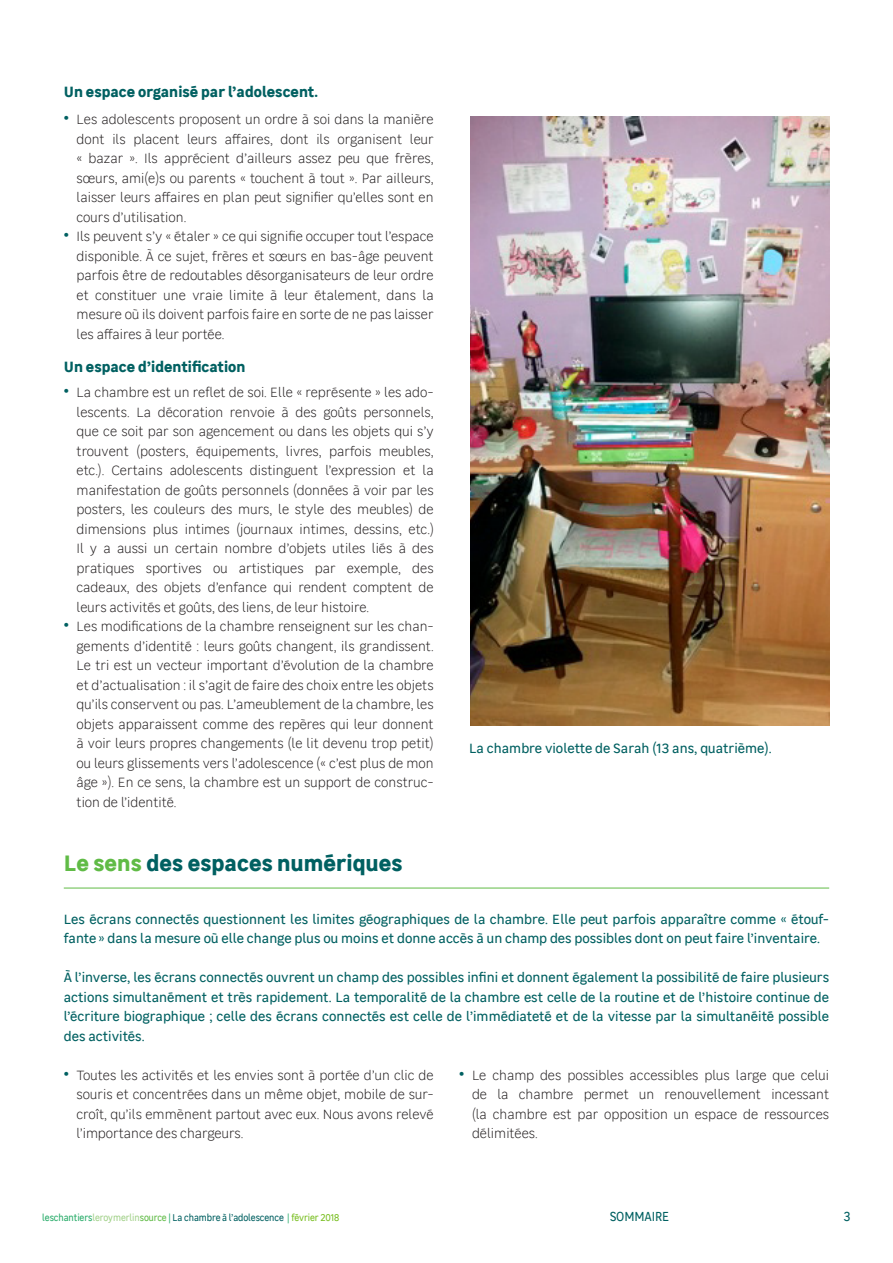
<style>
.page{position:relative;width:893px;height:1263px;background:#fff}
.page>*{position:absolute;margin:0;border:0;box-sizing:border-box;transform-origin:0 0}
.t1{font:700 22.5px "Leroy Merlin Sans";color:#006061}
.t2{font:700 15px "Leroy Merlin Sans";color:#006061}
.t3{font:300 13.5px/19.5px "Leroy Merlin Sans";color:#231f20;text-align:justify}
.t4{font:13.5px/19.5px "Leroy Merlin Sans";color:#006061}
.t5{font:13.2px "Leroy Merlin Sans";color:#006061;scale:.91 1}
.t6{font:9.9px "Leroy Merlin Sans";letter-spacing:-.01em;color:#006061;scale:.91 1}
.s1{font-weight:700;font-size:18px;color:#006061}
.s2{color:#60bb46}
.s3{color:#26ab68}
.s4{color:#a2d18a}
.s5{color:#78be20}
</style>
<div class="page">
<hr style="left:64px;top:888px;width:765px;height:1px;background:#60bb46">
<img style="left:470px;top:116px;width:359px;height:610px">
<p class="t2" style="left:64px;top:80px;width:256px">Un espace organisé par l’adolescent.</p>
<p class="t3" style="left:77px;top:109px;width:359px;text-indent:-13px"><span class="s1">•</span> Les adolescents proposent un ordre à soi dans la manière dont ils placent leurs affaires, dont ils organisent leur « bazar ». Ils apprécient d’ailleurs assez peu que frères, sœurs, ami(e)s ou parents « touchent à tout ». Par ailleurs, laisser leurs affaires en plan peut signifier qu’elles sont en cours d’utilisation.</p>
<p class="t3" style="left:77px;top:226px;width:359px;text-indent:-13px"><span class="s1">•</span> Ils peuvent s’y « étaler » ce qui signifie occuper tout l’espace disponible. À ce sujet, frères et sœurs en bas-âge peuvent parfois être de redoutables désorganisateurs de leur ordre et constituer une vraie limite à leur étalement, dans la mesure où ils doivent parfois faire en sorte de ne pas laisser les affaires à leur portée.</p>
<p class="t2" style="left:64px;top:355px;width:183px">Un espace d’identification</p>
<p class="t3" style="left:77px;top:382px;width:359px;text-indent:-13px"><span class="s1">•</span> La chambre est un reflet de soi. Elle « représente » les ado&shy;lescents. La décoration renvoie à des goûts personnels, que ce soit par son agencement ou dans les objets qui s’y trouvent (posters, équipements, livres, parfois meubles, etc.). Certains adolescents distinguent l’expression et la manifestation de goûts personnels (données à voir par les posters, les couleurs des murs, le style des meubles) de dimensions plus intimes (journaux intimes, dessins, etc.)<br>Il y a aussi un certain nombre d’objets utiles liés à des pratiques sportives ou artistiques par exemple, des cadeaux, des objets d’enfance qui rendent comptent de leurs activités et goûts, des liens, de leur histoire.</p>
<p class="t3" style="left:77px;top:616px;width:359px;text-indent:-13px"><span class="s1">•</span> Les modifications de la chambre renseignent sur les chan&shy;gements d’identité : leurs goûts changent, ils grandissent.<br>Le tri est un vecteur important d’évolution de la chambre et d’actualisation : il s’agit de faire des choix entre les objets qu’ils conservent ou pas. L’ameublement de la chambre, les objets apparaissent comme des repères qui leur donnent à voir leurs propres changements (le lit devenu trop petit) ou leurs glissements vers l’adolescence (« c’est plus de mon âge »). En ce sens, la chambre est un support de construc&shy;tion de l’identité.</p>
<p class="t4" style="left:469px;top:738px;width:304px">La chambre violette de Sarah (13 ans, quatrième).</p>
<h1 class="t1" style="left:64px;top:845px;width:340px"><span class="s2">Le sens</span> des espaces numériques</h1>
<p class="t4" style="left:64px;top:908px;width:767px">Les écrans connectés questionnent les limites géographiques de la chambre. E lle peut parfois apparaître comme « étouf&shy;fante » dans la mesure où elle change plus ou moins et donne accès à un champ des possibles dont on peut faire l’inventaire.</p>
<p class="t4" style="left:64px;top:967px;width:767px;text-align:justify">À l’inverse, les écrans connectés ouvrent un champ des possibles infini et donnent également la possibilité de faire plusieurs actions simultanément et très rapidement. La temporalité de la chambre est celle de la routine et de l’histoire continue de l’écriture biographique ; celle des écrans connectés est celle de l’immédiateté et de la vitesse par la simultanéité possible des activités.</p>
<p class="t3" style="left:77px;top:1064px;width:359px;text-indent:-13px"><span class="s1">•</span> Toutes les activités et les envies sont à portée d’un clic de souris et concentrées dans un même objet, mobile de sur&shy;croît, qu’ils emmènent partout avec eux. Nous avons relevé l’importance des chargeurs.</p>
<p class="t3" style="left:472px;top:1064px;width:359px;text-indent:-13px"><span class="s1">•</span> Le champ des possibles accessibles plus large que celui de la chambre permet un renouvellement incessant (la chambre est par opposition un espace de ressources délimitées.</p>
<p class="t6" style="left:42px;top:1210px;width:328px"><span class="s3">leschantiers</span><span class="s4">leroymerlin</span><span class="s2">source</span> <span class="s3">|</span> La chambre à l’adolescence <span class="s3">|</span> <span class="s5">février 2018</span></p>
<p class="t5" style="left:610px;top:1206px;width:11px">SOMMA</p>
<p class="t5" style="left:652px;top:1206px;width:12px">IRE</p>
<p class="t5" style="left:843px;top:1206px;width:9px">3</p>
</div>
